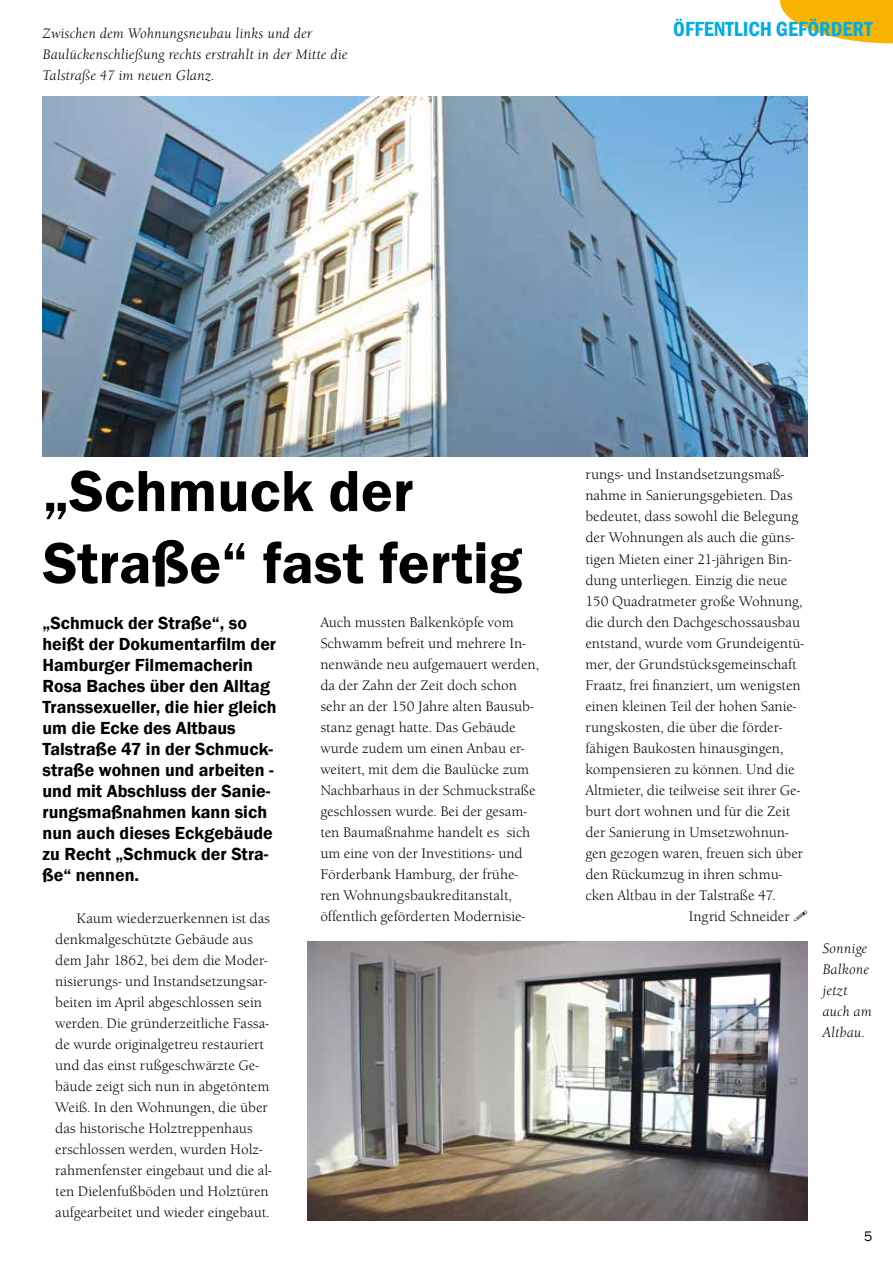
<style>
.page{position:relative;width:893px;height:1263px;background:#fff}
.page>*{position:absolute;margin:0;border:0;box-sizing:border-box;transform-origin:0 0}
.t1{font:600 60px/72px "Franklin Gothic";color:#000}
.t2{font:600 condensed 21px "Franklin Gothic";color:#00ace5}
.t3{font:600 18px/21px "Franklin Gothic";color:#000}
.t4{font:14.25px/21px "Berkeley Old Style EF";color:#000}
.t5{font:italic 14.25px/21px "Berkeley Old Style EF";letter-spacing:.015em;color:#000}
.t6{font:14.25px "Franklin Gothic";color:#000}
</style>
<div class="page">
<svg style="left:780px;top:0;width:113px;height:43px"></svg>
<img style="left:43px;top:96px;width:765px;height:360px">
<img style="left:308px;top:942px;width:500px;height:278px">
<p class="t5" style="left:43px;top:23px;width:306px">Zwischen dem Wohnungsneubau links und der<br>Baulückenschließung rechts erstrahlt in der Mitte die<br>Talstraße 47 im neuen Glanz.</p>
<h2 class="t2" style="left:673px;top:15px;width:201px">ÖFFENTLICH GEFÖRDERT</h2>
<h1 class="t1" style="left:43px;top:456px;width:481px">„Schmuck der<br>Straße“ fast fertig</h1>
<p class="t4" style="left:585px;top:464px;width:200px">rungs- und Instandsetzungsmaß-</p>
<p class="t4" style="left:585px;top:485px;width:209px">nahme in Sanierungsgebieten. Das</p>
<p class="t4" style="left:585px;top:506px;width:215px">bedeutet, dass sowohl die Belegung</p>
<p class="t4" style="left:585px;top:527px;width:210px">der Wohnungen als auch die güns-</p>
<p class="t4" style="left:585px;top:548px;width:207px">tigen Mieten einer 21-jährigen Bin-</p>
<p class="t4" style="left:585px;top:569px;width:203px">dung unterliegen. Einzig die neue</p>
<p class="t4" style="left:585px;top:590px;width:219px">150 Quadratmeter große Wohnung,</p>
<p class="t4" style="left:585px;top:611px;width:216px">die durch den Dachgeschossausbau</p>
<p class="t4" style="left:585px;top:632px;width:220px">entstand, wurde vom Grundeigentü-</p>
<p class="t4" style="left:585px;top:653px;width:213px">mer, der Grundstücksgemeinschaft</p>
<p class="t4" style="left:585px;top:674px;width:217px">Fraatz, frei finanziert, um wenigsten</p>
<p class="t4" style="left:585px;top:695px;width:212px">einen kleinen Teil der hohen Sanie-</p>
<p class="t4" style="left:585px;top:716px;width:198px">rungskosten, die über die förder-</p>
<p class="t4" style="left:585px;top:737px;width:199px">fähigen Baukosten hinausgingen,</p>
<p class="t4" style="left:585px;top:758px;width:211px">kompensieren zu können. Und die</p>
<p class="t4" style="left:585px;top:779px;width:216px">Altmieter, die teilweise seit ihrer Ge-</p>
<p class="t4" style="left:585px;top:800px;width:206px">burt dort wohnen und für die Zeit</p>
<p class="t4" style="left:585px;top:821px;width:205px">der Sanierung in Umsetzwohnun-</p>
<p class="t4" style="left:585px;top:842px;width:219px">gen gezogen waren, freuen sich über</p>
<p class="t4" style="left:585px;top:863px;width:198px">den Rückumzug in ihren schmu-</p>
<p class="t4" style="left:585px;top:884px;width:192px">cken Altbau in der Talstraße 47.</p>
<p class="t4" style="left:689px;top:905px;width:102px">Ingrid Schneider</p>
<p class="t3" style="left:43px;top:613px;width:236px">„Schmuck der Straße“, so heißt der Dokumentarfilm der<br>Hamburger Filmemacherin<br>Rosa Baches über den Alltag<br>Transsexueller, die hier gleich um die Ecke des Altbaus<br>Talstraße 47 in der Schmuck&shy;straße wohnen und arbeiten - und mit Abschluss der Sanie&shy;rungsmaßnahmen kann sich nun auch dieses Eckgebäude zu Recht „Schmuck der Stra&shy;ße“ nennen.</p>
<p class="t4" style="left:55px;top:908px;width:218px;text-indent:21px">Kaum wiederzuerkennen ist das denkmalgeschützte Gebäude aus dem Jahr 1862, bei dem die Moder&shy;nisierungs- und Instandsetzungsar&shy;beiten im April abgeschlossen sein werden. Die gründerzeitliche Fassa&shy;de wurde originalgetreu restauriert und das einst rußgeschwärzte Ge&shy;bäude zeigt sich nun in abgetöntem Weiß. In den Wohnungen, die über das historische Holztreppenhaus erschlossen werden, wurden Holz&shy;rahmenfenster eingebaut und die al&shy;ten Dielenfußböden und Holztüren aufgearbeitet und wieder eingebaut.</p>
<p class="t4" style="left:320px;top:612px;width:220px">Auch mussten Balkenköpfe vom<br>Schwamm befreit und mehrere In&shy;nenwände neu aufgemauert werden, da der Zahn der Zeit doch schon sehr an der 150 Jahre alten Bausub&shy;stanz genagt hatte. Das Gebäude wurde zudem um einen Anbau er&shy;weitert, mit dem die Baulücke zum<br>Nachbarhaus in der Schmuckstraße geschlossen wurde. Bei der gesam&shy;ten Baumaßnahme handelt es sich um eine von der Investitions- und<br>Förderbank Hamburg, der frühe&shy;ren Wohnungsbaukreditanstalt, öffentlich geförderten Modernisie-</p>
<p class="t5" style="left:822px;top:938px;width:51px">Sonnige<br>Balkone jetzt auch am<br>Altbau.</p>
<p class="t6" style="left:864px;top:1227px;width:10px">5</p>
</div>
